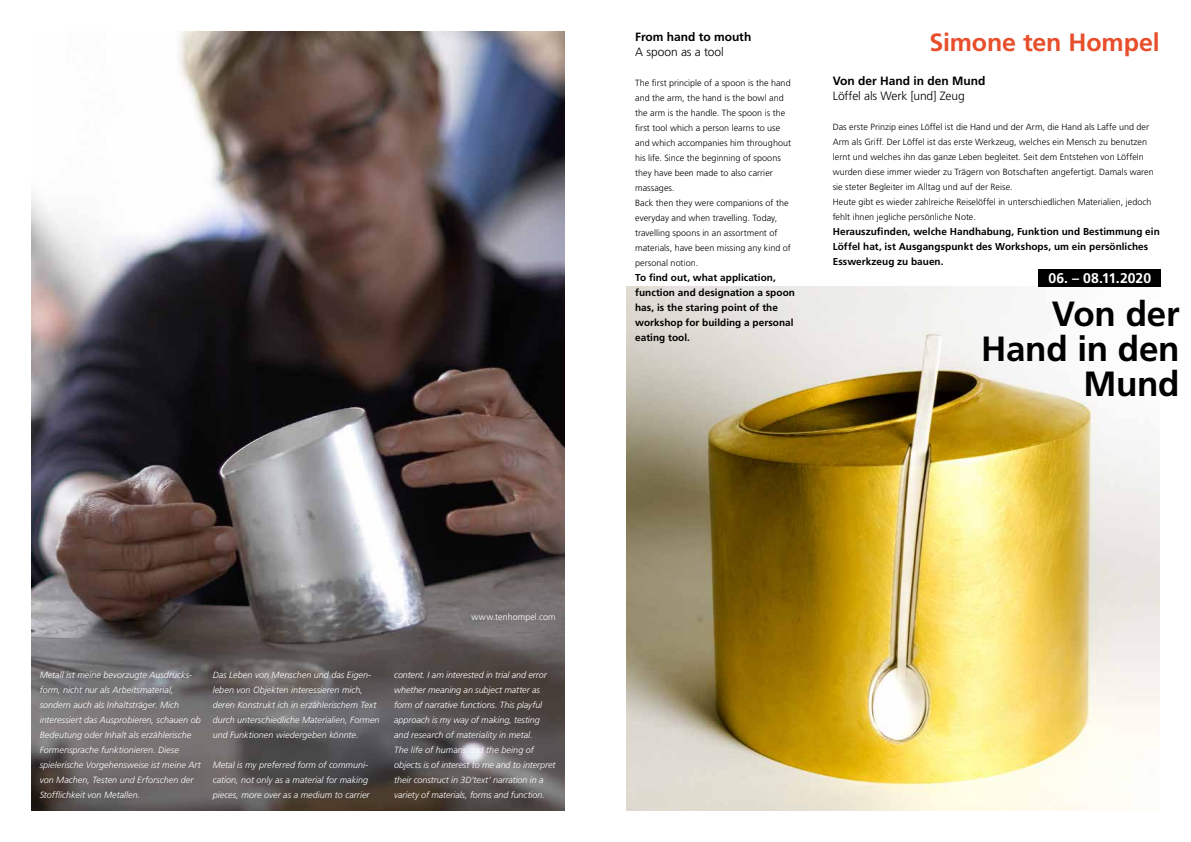
<style>
.page{position:relative;width:1191px;height:842px;background:#fff}
.page>*{position:absolute;margin:0;border:0;box-sizing:border-box;transform-origin:0 0}
.t1{font:700 35px/35px "Frutiger";letter-spacing:-.01em;color:#000;text-align:right}
.t2{font:700 25px "Frutiger";letter-spacing:-.005em;color:#e74f2c}
.t3{font:700 14px "Frutiger";color:#fff}
.t4{font:300 12px "Frutiger";letter-spacing:-.01em;color:#000}
.t5{font:700 12px "Frutiger";color:#000}
.t6{font:700 10px/15px "Frutiger";letter-spacing:.005em;color:#000}
.t7{font:italic 300 9px/15px "Frutiger";color:#fff}
.t8{font:300 9px/15px "Frutiger";letter-spacing:.005em;color:#000}
.t9{font:300 9px "Frutiger";letter-spacing:.005em;color:#fff}
</style>
<div class="page">
<img style="left:31px;top:31px;width:533px;height:780px">
<img style="left:626px;top:286px;width:533px;height:525px">
<div style="left:1037px;top:269px;width:123px;height:17px;background:#000"></div>
<h3 class="t5" style="left:635px;top:29px;width:118px">From hand to mouth</h3>
<h3 class="t4" style="left:635px;top:45px;width:90px">A spoon as a tool</h3>
<p class="t8" style="left:635px;top:75px;width:157px">The first principle of a spoon is the hand and the arm, the hand is the bowl and the arm is the handle. The spoon is the first tool which a person learns to use and which accompanies him throughout his life. Since the beginning of spoons they have been made to also carrier massages.<br>Back then they were companions of the everyday and when travelling. Today, travelling spoons in an assortment of materials, have been missing any kind of personal notion.</p>
<p class="t6" style="left:635px;top:269px;width:161px">To find out, what application, function and designation a spoon has, is the staring point of the workshop for building a personal eating tool.</p>
<h2 class="t2" style="left:929px;top:27px;width:232px">Simone ten Hompel</h2>
<h3 class="t5" style="left:832px;top:74px;width:154px">Von der Hand in den Mund</h3>
<h3 class="t4" style="left:832px;top:89px;width:133px">Löffel als Werk [und] Zeug</h3>
<p class="t8" style="left:832px;top:120px;width:322px">Das erste Prinzip eines Löffel ist die Hand und der Arm, die Hand als Laffe und der Arm als Griff. Der Löffel ist das erste Werkzeug, welches ein Mensch zu benutzen lernt und welches ihn das ganze Leben begleitet. Seit dem Entstehen von Löffeln wurden diese immer wieder zu Trägern von Botschaften angefertigt. Damals waren sie steter Begleiter im Alltag und auf der Reise.<br>Heute gibt es wieder zahlreiche Reiselöffel in unterschiedlichen Materialien, jedoch fehlt ihnen jegliche persönliche Note.</p>
<p class="t6" style="left:832px;top:224px;width:328px">Herauszufinden, welche Handhabung, Funktion und Bestimmung ein<br>Löffel hat, ist Ausgangspunkt des Workshops, um ein persönliches<br>Esswerkzeug zu bauen.</p>
<h3 class="t3" style="left:1048px;top:270px;width:104px">06. – 08.11.2020</h3>
<h1 class="t1" style="left:981px;top:296px;width:200px">Von der<br>Hand in den<br>Mund</h1>
<p class="t9" style="left:471px;top:612px;width:86px">www.tenhompel.com</p>
<p class="t7" style="left:40px;top:667px;width:163px">Metall ist meine bevorzugte Ausdrucks&shy;form, nicht nur als Arbeitsmaterial, sondern auch als Inhaltsträger. Mich interessiert das Ausprobieren, schauen ob Bedeutung oder Inhalt als erzählerische Formensprache funktionieren. Diese spielerische Vorgehensweise ist meine Art von Machen, Testen und Erforschen der Stofflichkeit von Metallen.</p>
<p class="t7" style="left:213px;top:667px;width:168px">Das Leben von Menschen und das Eigen&shy;leben von Objekten interessieren mich, deren Konstrukt ich in erzählerischem Text durch unterschiedliche Materialien, Formen und Funktionen wiedergeben könnte.</p>
<p class="t7" style="left:213px;top:757px;width:158px">Metal is my preferred form of communi&shy;cation, not only as a material for making pieces, more over as a medium to carrier</p>
<p class="t7" style="left:394px;top:667px;width:163px">content. I am interested in trial and error whether meaning an subject matter as form of narrative functions. This playful approach is my way of making, testing and research of materiality in metal.<br>The life of humans and the being of objects is of interest to me and to interpret their construct in 3D‘text‘ narration in a variety of materials, forms and function.</p>
</div>
